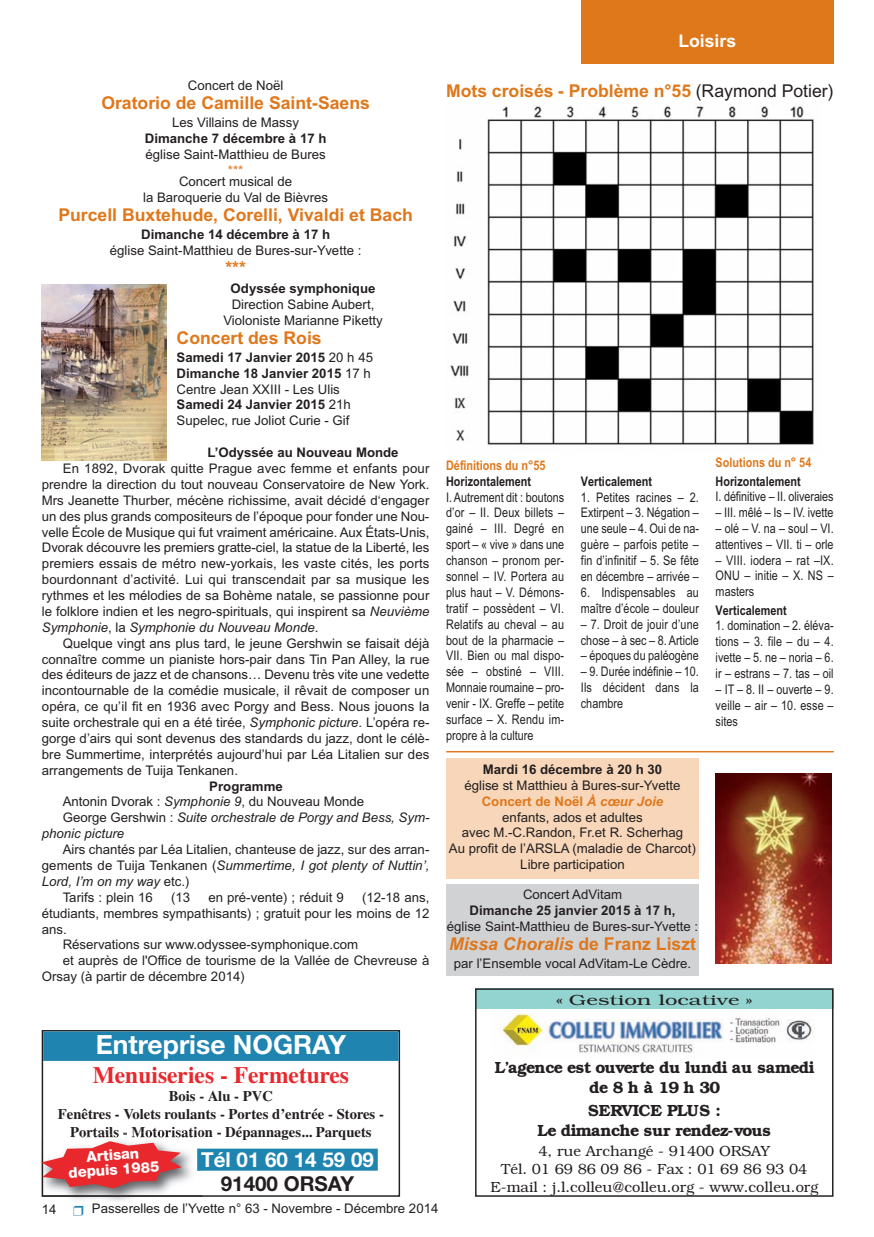
<style>
.page{position:relative;width:874px;height:1237px;background:#fff}
.page>*{position:absolute;margin:0;border:0;box-sizing:border-box;transform-origin:0 0}
.t1{font:700 26.4px "Helvetica Neue";color:#fff}
.t2{font:700 23.55px "Times";color:#e9282d}
.t3{font:700 20.55px "Helvetica Neue";color:#fff}
.t4{font:700 20.55px "Helvetica Neue";color:#231f20}
.t5{font:700 17.7px "Arial";color:#df771b}
.t6{font:italic 700 17.7px "Arial";color:#df771b}
.t7{font:700 17.7px "Arial";color:#fff}
.t8{font:600 16.2px/19.6px "Bookman";letter-spacing:-.02em;color:#231f20;text-align:center}
.t9{font:700 14.7px/18px "Times";color:#231f20;text-align:center}
.t10{font:300 14.7px/17.9px "Bookman";color:#231f20;text-align:center}
.t11{font:300 14.7px "Bookman";color:#231f20;scale:1.5 1}
.t12{font:800 14.7px/14.7px "Helvetica Neue";color:#fff;text-align:center}
.t13{font:13.2px/15.9px "Arial";color:#231f20;text-align:center}
.t14{font:13.2px/15.9px "Arial Narrow";color:#231f20;text-align:justify}
.t15{font:700 13.2px "Arial";color:#231f20}
.t16{font:italic 13.2px "Arial";color:#231f20}
.t17{font:700 13.2px "Arial Narrow";color:#231f20}
.t18{font:700 13.2px "Arial Narrow";color:#df771b}
.t19{font:13.2px "Arial";color:#df771b}
.s1{font-weight:700}
.s2{font-style:italic}
.s3{font-style:normal}
.s4{font-weight:400;color:#231f20}
.s5{font-weight:700;color:#df771b}
.s6{font-weight:700;font-style:italic;color:#df771b}
.s7{color:#1f84b0}
</style>
<div class="page">
<img style="left:502px;top:1011px;width:313px;height:43px">
<div style="left:475px;top:988px;width:358px;height:21px;background:#94d4d0"></div>
<div style="left:475px;top:988px;width:358px;height:208px;border:1px solid #231f20"></div>
<div style="left:42px;top:1030px;width:358px;height:166px;border:1px solid #231f20"></div>
<div style="left:43px;top:1031px;width:356px;height:30px;background:#1f84b0"></div>
<div style="left:197px;top:1148px;width:181px;height:22px;background:#1f84b0"></div>
<img style="left:43px;top:1128px;width:156px;height:11px">
<img style="left:41px;top:1139px;width:162px;height:62px">
<img style="left:42px;top:1139px;width:161px;height:57px">
<img style="left:73px;top:1128px;width:79px;height:9px">
<img style="left:197px;top:1148px;width:4px;height:22px">
<svg style="left:41px;top:1141px;width:141px;height:47px;background:#dd6064"></svg>
<div style="left:581px;top:0;width:253px;height:63px;background:#df771b"></div>
<hr style="left:446px;top:751px;width:388px;height:1px;background:#df771b">
<img style="left:450px;top:106px;width:364px;height:339px">
<div style="left:446px;top:884px;width:253px;height:92px;background:#d1d2d4"></div>
<img style="left:42px;top:284px;width:125px;height:177px">
<img style="left:716px;top:774px;width:116px;height:189px">
<div style="left:446px;top:757px;width:253px;height:121px;background:#f7d6b9"></div>
<h3 class="t7" style="left:678px;top:34px;width:59px">Loisirs</h3>
<p class="t13" style="left:188px;top:79px;width:97px">Concert de Noël</p>
<h3 class="t5" style="left:101px;top:97px;width:270px">Oratorio de Camille Saint-Saens</h3>
<p class="t13" style="left:172px;top:116px;width:128px">Les Villains de Massy</p>
<p class="t15" style="left:145px;top:134px;width:183px">Dimanche 7 décembre à 17 h</p>
<p class="t13" style="left:146px;top:148px;width:182px">église Saint-Matthieu de Bures</p>
<p class="t19" style="left:228px;top:165px;width:17px">***</p>
<p class="t13" style="left:143px;top:175px;width:187px">Concert musical de<br>la Baroquerie du Val de Bièvres</p>
<h3 class="t5" style="left:58px;top:208px;width:356px">Purcell Buxtehude, Corelli, Vivaldi et Bach</h3>
<p class="t15" style="left:141px;top:229px;width:190px">Dimanche 14 décembre à 17 h</p>
<p class="t13" style="left:110px;top:243px;width:253px">église Saint-Matthieu de Bures-sur-Yvette :</p>
<h3 class="t5" style="left:225px;top:261px;width:22px">***</h3>
<p class="t15" style="left:231px;top:284px;width:146px">Odyssée symphonique</p>
<p class="t13" style="left:223px;top:298px;width:161px">Direction Sabine Aubert,<br>Violoniste Marianne Piketty</p>
<h3 class="t5" style="left:177px;top:331px;width:147px">Concert des Rois</h3>
<p class="t13" style="left:177px;top:350px;width:198px;text-align:left"><span class="s1">Samedi 17 Janvier 2015</span> 20 h 45<br><span class="s1">Dimanche 18 Janvier 2015</span> 17 h<br>Centre Jean XXIII - Les Ulis<br><span class="s1">Samedi 24 Janvier 2015</span> 21h<br>Supelec, rue Joliot Curie - Gif</p>
<p class="t15" style="left:207px;top:448px;width:193px">L’Odyssée au Nouveau Monde</p>
<p class="t13" style="left:42px;top:462px;width:389px;text-align:justify;text-indent:21px">En 1892, Dvorak quitte Prague avec femme et enfants pour prendre la direction du tout nouveau Conservatoire de New York.<br>Mrs Jeanette Thurber, mécène richissime, avait décidé d‘engager un des plus grands compositeurs de l’époque pour fonder une Nou&shy;velle École de Musique qui fut vraiment américaine. Aux États-Unis, Dvorak découvre les premiers gratte-ciel, la statue de la Liberté, les premiers essais de métro new-yorkais, les vaste cités, les ports bourdonnant d’activité. Lui qui transcendait par sa musique les rythmes et les mélodies de sa Bohème natale, se passionne pour le folklore indien et les negro-spirituals, qui inspirent sa <span class="s2">Neuvième Symphonie</span>, la <span class="s2">Symphonie du Nouveau Monde</span>.</p>
<p class="t13" style="left:42px;top:636px;width:389px;text-align:justify;text-indent:21px">Quelque vingt ans plus tard, le jeune Gershwin se faisait déjà connaître comme un pianiste hors-pair dans Tin Pan Alley, la rue des éditeurs de jazz et de chansons… Devenu très vite une vedette incontournable de la comédie musicale, il rêvait de composer un opéra, ce qu’il fit en 1936 avec Porgy and Bess. Nous jouons la suite orchestrale qui en a été tirée, <span class="s2">Symphonic picture</span>. L’opéra re&shy;gorge d’airs qui sont devenus des standards du jazz, dont le célè&shy;bre Summertime, interprétés aujourd’hui par Léa Litalien sur des arrangements de Tuija Tenkanen.</p>
<p class="t15" style="left:209px;top:781px;width:75px">Programme</p>
<p class="t13" style="left:63px;top:795px;width:303px">Antonin Dvorak : <span class="s2">Symphonie 9</span>, du Nouveau Monde</p>
<p class="t16" style="left:63px;top:813px;width:368px"><span class="s3">George Gershwin :</span> Suite orchestrale de Porgy and Bess, Sym-</p>
<p class="t16" style="left:42px;top:829px;width:84px">phonic picture</p>
<p class="t13" style="left:42px;top:843px;width:389px;text-align:justify;text-indent:21px">Airs chantés par Léa Litalien, chanteuse de jazz, sur des arran&shy;gements de Tuija Tenkanen (<span class="s2">Summertime, I got plenty of Nuttin’, Lord, I’m on my way</span> etc.)</p>
<p class="t13" style="left:63px;top:890px;width:368px">Tarifs : plein 16 € (13 € en pré-vente) ; réduit 9 € (12-18 ans,</p>
<p class="t13" style="left:42px;top:906px;width:389px">étudiants, membres sympathisants) ; gratuit pour les moins de 12</p>
<p class="t13" style="left:42px;top:922px;width:27px">ans.</p>
<p class="t13" style="left:63px;top:938px;width:297px">Réservations sur www.odyssee-symphonique.com</p>
<p class="t13" style="left:63px;top:954px;width:368px">et auprès de l'Office de tourisme de la Vallée de Chevreuse à</p>
<p class="t13" style="left:42px;top:970px;width:204px">Orsay (à partir de décembre 2014)</p>
<h3 class="t5" style="left:446px;top:84px;width:389px">Mots croisés - Problème n°55 <span class="s4">(Raymond Potier)</span></h3>
<p class="t18" style="left:446px;top:460px;width:101px">Définitions du n°55</p>
<p class="t17" style="left:446px;top:477px;width:86px">Horizontalement</p>
<p class="t14" style="left:446px;top:490px;width:120px">I. Autrement dit : boutons d’or – II. Deux billets – gainé – III. Degré en sport – « vive » dans une chanson – pronom per&shy;sonnel – IV. Portera au plus haut – V. Démons&shy;tratif – possèdent – VI.<br>Relatifs au cheval – au bout de la pharmacie – VII. Bien ou mal dispo&shy;sée – obstiné – VIII.<br>Monnaie roumaine – pro&shy;venir - IX. Greffe – petite surface – X. Rendu im&shy;propre à la culture</p>
<p class="t17" style="left:581px;top:477px;width:73px">Verticalement</p>
<p class="t14" style="left:581px;top:490px;width:120px">1. Petites racines – 2.<br>Extirpent – 3. Négation – une seule – 4. Oui de na&shy;guère – parfois petite – fin d’infinitif – 5. Se fête en décembre – arrivée –</p>
<p class="t14" style="left:581px;top:585px;width:120px">6. Indispensables au maître d’école – douleur</p>
<p class="t14" style="left:581px;top:617px;width:120px">– 7. Droit de jouir d’une chose – à sec – 8. Article</p>
<p class="t14" style="left:581px;top:649px;width:120px">– époques du paléogène</p>
<p class="t14" style="left:581px;top:665px;width:120px">– 9. Durée indéfinie – 10.<br>Ils décident dans la chambre</p>
<p class="t15" style="left:483px;top:764px;width:181px">Mardi 16 décembre à 20 h 30</p>
<p class="t13" style="left:449px;top:778px;width:249px">église st Matthieu à Bures-sur-Yvette<br><span class="s5">Concert de Noël</span> <span class="s6">À cœur Joie<br></span>enfants, ados et adultes<br>avec M.-C.Randon, Fr.et R. Scherhag<br>Au profit de l’ARSLA (maladie de Charcot)<br>Libre participation</p>
<p class="t13" style="left:523px;top:888px;width:101px">Concert AdVitam</p>
<p class="t15" style="left:470px;top:905px;width:207px">Dimanche 25 janvier 2015 à 17 h,</p>
<p class="t13" style="left:447px;top:919px;width:253px">église Saint-Matthieu de Bures-sur-Yvette :</p>
<h3 class="t6" style="left:449px;top:937px;width:249px">Missa Choralis <span class="s3">de Franz Liszt</span></h3>
<p class="t13" style="left:454px;top:956px;width:239px">par l’Ensemble vocal AdVitam-Le Cèdre.</p>
<p class="t18" style="left:716px;top:458px;width:97px">Solutions du n° 54</p>
<p class="t17" style="left:716px;top:476px;width:86px">Horizontalement</p>
<p class="t14" style="left:716px;top:490px;width:120px">I. définitive – II. oliveraies</p>
<p class="t14" style="left:716px;top:506px;width:120px">– III. mêlé – Is – IV. ivette</p>
<p class="t14" style="left:716px;top:521px;width:120px">– olé – V. na – soul – VI. attentives – VII. ti – orle</p>
<p class="t14" style="left:716px;top:553px;width:120px">– VIII. iodera – rat –IX.<br>ONU – initie – X. NS – masters</p>
<p class="t17" style="left:716px;top:605px;width:73px">Verticalement</p>
<p class="t14" style="left:716px;top:619px;width:120px">1. domination – 2. éléva&shy;tions – 3. file – du – 4. ivette – 5. ne – noria – 6. ir – estrans – 7. tas – oil</p>
<p class="t14" style="left:716px;top:682px;width:120px">– IT – 8. II – ouverte – 9. veille – air – 10. esse – sites</p>
<p class="t11" style="left:555px;top:994px;width:133px">« Gestion locative »</p>
<h1 class="t1" style="left:96px;top:1035px;width:252px">Entreprise NOGRAY</h1>
<h2 class="t2" style="left:93px;top:1066px;width:258px">Menuiseries - Fermetures</h2>
<p class="t9" style="left:58px;top:1088px;width:328px">Bois - Alu - PVC<br>Fenêtres - Volets roulants - Portes d’entrée - Stores -<br>Portails - Motorisation - Dépannages... Parquets</p>
<h3 class="t3" style="left:201px;top:1152px;width:174px">Tél 01 60 14 59 09</h3>
<h3 class="t4" style="left:221px;top:1176px;width:135px">91400 ORSAY</h3>
<p class="t12" style="left:67px;top:1151px;width:92px;rotate:-4deg">Artisan depuis 1985</p>
<p class="t13" style="left:42px;top:1202px;width:16px">14</p>
<p class="t13" style="left:74px;top:1201px;width:366px"><span class="s7">❒</span> Passerelles de l’Yvette n° 63 - Novembre - Décembre 2014</p>
<p class="t8" style="left:495px;top:1059px;width:321px">L’agence est ouverte du lundi au samedi de 8 h à 19 h 30</p>
<p class="t8" style="left:538px;top:1102px;width:235px">SERVICE PLUS :<br>Le dimanche sur rendez-vous</p>
<p class="t10" style="left:490px;top:1143px;width:329px">4, rue Archangé - 91400 ORSAY<br>Tél. 01 69 86 09 86 - Fax : 01 69 86 93 04<br>E-mail : j.l.colleu@colleu.org - www.colleu.org</p>
</div>
